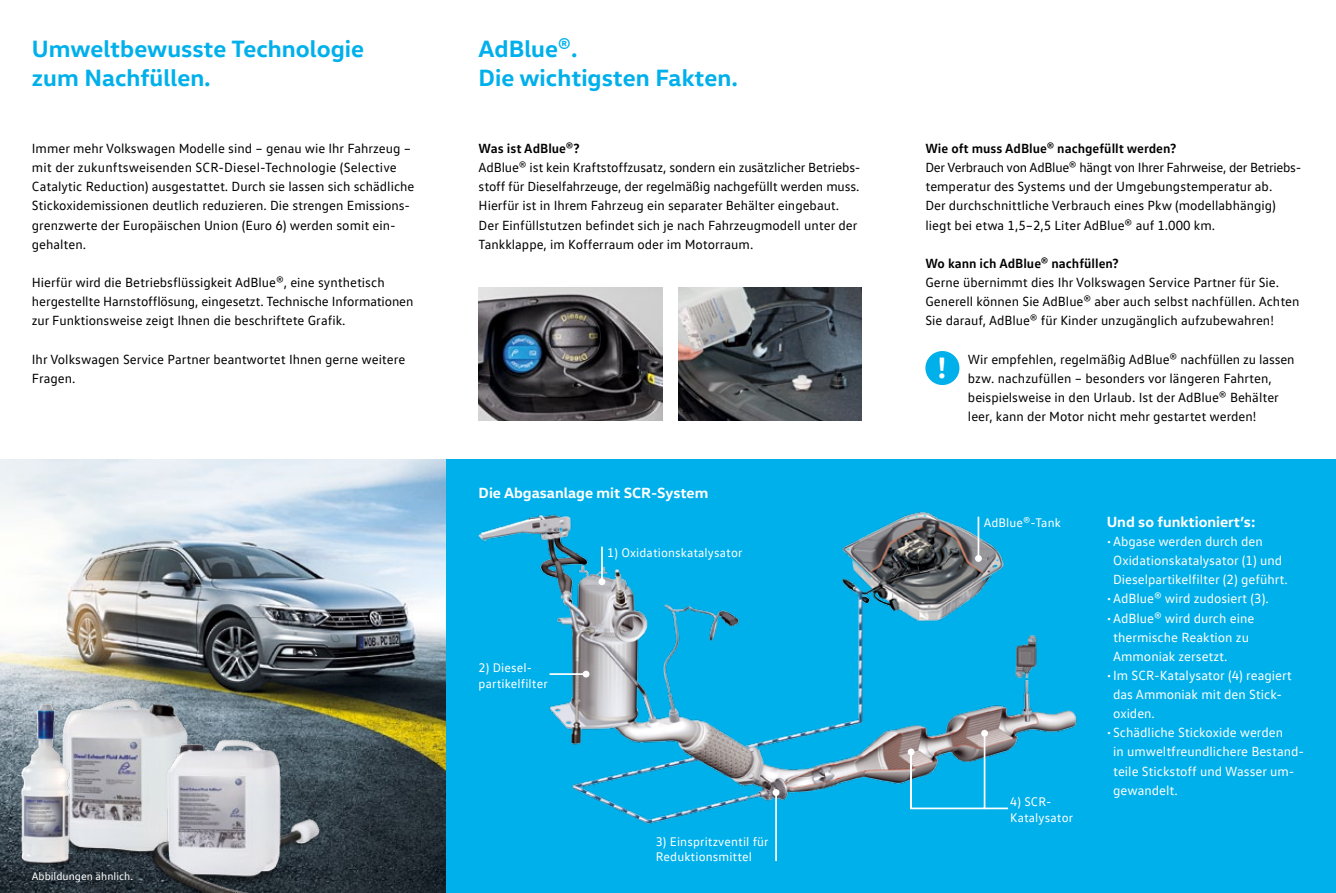
<style>
.page{position:relative;width:1336px;height:893px;background:#fff}
.page>*{position:absolute;margin:0;border:0;box-sizing:border-box;transform-origin:0 0}
.t1{font:700 30px "VW Head";color:#fff}
.t2{font:700 24px/28.8px "VW Head";color:#00b0eb}
.t3{font:700 15px "VW Head";color:#fff}
.t4{font:13.5px/19.2px "VW Text";color:#000}
.t5{font:13.5px/19.2px "VW Text";color:#fff}
.t6{font:700 13.5px "VW Text";color:#000}
.t7{font:12.75px/15.3px "VW Text";letter-spacing:.01em;color:#fff}
.t8{font:11.25px "VW Text";color:#fff}
</style>
<div class="page">
<img style="left:0;top:459px;width:446px;height:434px">
<div style="left:446px;top:459px;width:889px;height:434px;background:#00b0eb"></div>
<img style="left:478px;top:512px;width:599px;height:334px">
<img style="left:55px;top:691px;width:195px;height:168px">
<img style="left:118px;top:712px;width:277px;height:181px">
<img style="left:13px;top:699px;width:99px;height:179px">
<img style="left:678px;top:287px;width:183px;height:134px">
<img style="left:478px;top:287px;width:184px;height:134px">
<hr style="left:601px;top:547px;width:1px;height:35px;background:#fff">
<div style="left:598px;top:578px;width:7px;height:7px;background:#fff;border-radius:50%"></div>
<hr style="left:549px;top:673px;width:37px;height:2px;background:#fff">
<div style="left:582px;top:671px;width:7px;height:6px;background:#fff;border-radius:50%"></div>
<hr style="left:775px;top:792px;width:1px;height:69px;background:#fff">
<div style="left:772px;top:789px;width:7px;height:7px;background:#fff;border-radius:50%"></div>
<hr style="left:977px;top:517px;width:2px;height:41px;background:#fff">
<svg style="left:974px;top:555px;width:7px;height:7px"></svg>
<svg style="left:909px;top:732px;width:77px;height:78px"></svg>
<div style="left:981px;top:730px;width:6px;height:7px;background:#fff;border-radius:50%"></div>
<hr style="left:984px;top:807px;width:23px;height:2px;background:#fff">
<hr style="left:910px;top:752px;width:1px;height:56px;background:#fff">
<div style="left:907px;top:748px;width:7px;height:7px;background:#fff;border-radius:50%"></div>
<div style="left:925px;top:351px;width:34px;height:34px;background:#00b0eb;border-radius:50%"></div>
<h2 class="t2" style="left:32px;top:34px;width:333px">Umweltbewusste Technologie zum Nachfüllen.</h2>
<p class="t4" style="left:32px;top:138px;width:384px">Immer mehr Volkswagen Modelle sind – genau wie Ihr Fahrzeug – mit der zukunftsweisenden SCR-Diesel-Technologie (Selective Catalytic Reduction) ausgestattet. Durch sie lassen sich schädliche Stickoxidemissionen deutlich reduzieren. Die strengen Emissions&shy;grenzwerte der Europäischen Union (Euro 6) werden somit ein&shy;gehalten.</p>
<p class="t4" style="left:32px;top:272px;width:383px">Hierfür wird die Betriebsflüssigkeit AdBlue®, eine synthetisch hergestellte Harnstofflösung, eingesetzt. Technische Informationen zur Funktionsweise zeigt Ihnen die beschriftete Grafik.</p>
<p class="t4" style="left:32px;top:349px;width:375px">Ihr Volkswagen Service Partner beantwortet Ihnen gerne weitere<br>Fragen.</p>
<p class="t8" style="left:32px;top:869px;width:103px">Abbildungen ähnlich.</p>
<h2 class="t2" style="left:478px;top:34px;width:261px">AdBlue®.<br>Die wichtigsten Fakten.</h2>
<p class="t6" style="left:478px;top:140px;width:102px">Was ist AdBlue®?</p>
<p class="t4" style="left:478px;top:158px;width:383px">AdBlue® ist kein Kraftstoffzusatz, sondern ein zusätzlicher Betriebs&shy;stoff für Dieselfahrzeuge, der regelmäßig nachgefüllt werden muss.<br>Hierfür ist in Ihrem Fahrzeug ein separater Behälter eingebaut.<br>Der Einfüllstutzen befindet sich je nach Fahrzeugmodell unter der Tankklappe, im Kofferraum oder im Motorraum.</p>
<p class="t3" style="left:478px;top:483px;width:231px">Die Abgasanlage mit SCR-System</p>
<p class="t7" style="left:478px;top:660px;width:71px">2) Diesel&shy;partikelfilter</p>
<p class="t7" style="left:607px;top:544px;width:137px">1) Oxidationskatalysator</p>
<p class="t7" style="left:655px;top:833px;width:114px">3) Einspritzventil für<br>Reduktionsmittel</p>
<p class="t6" style="left:925px;top:140px;width:252px">Wie oft muss AdBlue® nachgefüllt werden?</p>
<p class="t4" style="left:925px;top:158px;width:377px">Der Verbrauch von AdBlue® hängt von Ihrer Fahrweise, der Betriebs&shy;temperatur des Systems und der Umgebungstemperatur ab.<br>Der durchschnittliche Verbrauch eines Pkw (modellabhängig) liegt bei etwa 1,5–2,5 Liter AdBlue® auf 1.000 km.</p>
<p class="t6" style="left:925px;top:254px;width:195px">Wo kann ich AdBlue® nachfüllen?</p>
<p class="t4" style="left:925px;top:272px;width:375px">Gerne übernimmt dies Ihr Volkswagen Service Partner für Sie.<br>Generell können Sie AdBlue® aber auch selbst nachfüllen. Achten<br>Sie darauf, AdBlue® für Kinder unzugänglich aufzubewahren!</p>
<p class="t4" style="left:967px;top:349px;width:328px">Wir empfehlen, regelmäßig AdBlue® nachfüllen zu lassen bzw. nachzufüllen – besonders vor längeren Fahrten, beispielsweise in den Urlaub. Ist der AdBlue® Behälter leer, kann der Motor nicht mehr gestartet werden!</p>
<h1 class="t1" style="left:937px;top:348px;width:10px">!</h1>
<p class="t7" style="left:983px;top:514px;width:79px">AdBlue®-Tank</p>
<p class="t7" style="left:1010px;top:794px;width:64px">4) SCR-<br>Katalysator</p>
<p class="t3" style="left:1106px;top:512px;width:150px">Und so funktioniert’s:</p>
<p class="t5" style="left:1112px;top:531px;width:176px;text-indent:-6px">• Abgase werden durch den<br>Oxidationskatalysator (1) und<br>Dieselpartikelfilter (2) geführt.</p>
<p class="t5" style="left:1106px;top:589px;width:163px">• AdBlue® wird zudosiert (3).</p>
<p class="t5" style="left:1112px;top:608px;width:143px;text-indent:-6px">• AdBlue® wird durch eine thermische Reaktion zu<br>Ammoniak zersetzt.</p>
<p class="t5" style="left:1112px;top:665px;width:180px;text-indent:-6px">• Im SCR-Katalysator (4) reagiert das Ammoniak mit den Stick&shy;oxiden.</p>
<p class="t5" style="left:1112px;top:723px;width:192px;text-indent:-6px">• Schädliche Stickoxide werden<br>in umweltfreundlichere Bestand&shy;teile Stickstoff und Wasser um&shy;gewandelt.</p>
</div>
